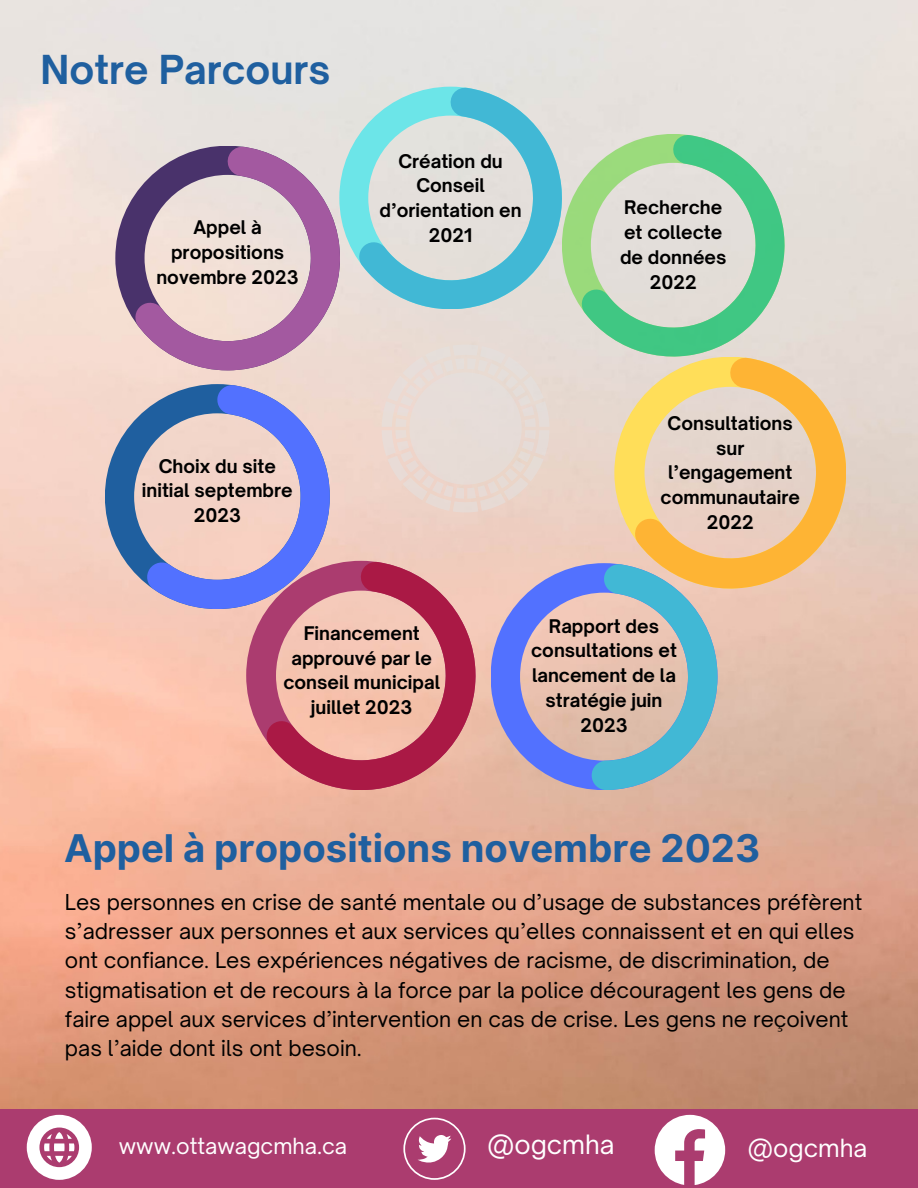
<style>
.page{position:relative;width:918px;height:1188px;background:#fff}
.page>*{position:absolute;margin:0;border:0;box-sizing:border-box;transform-origin:0 0}
.t1{font:700 38.25px "Inter";color:#1f5f9f}
.t2{font:700 38.25px "Open Sauce One";color:#1f5f9f}
.t3{font:25.5px "Open Sauce One";color:#fff}
.t4{font:24px "Open Sauce One";color:#fff}
.t5{font:21.3px "Open Sauce One";color:#fff}
.t6{font:21px/29.2px "Open Sauce One";color:#000}
.t7{font:700 18px/24.8px "Open Sauce One";color:#000;text-align:center}
</style>
<div class="page">
<img style="left:0;top:0;width:918px;height:1110px">
<div style="left:0;top:1110px;width:918px;height:78px;background:#ab3c6f"></div>
<svg style="left:27px;top:1115px;width:65px;height:65px"></svg>
<svg style="left:403px;top:1118px;width:62px;height:62px"></svg>
<svg style="left:655px;top:1115px;width:70px;height:70px"></svg>
<svg style="left:491px;top:563px;width:100px;height:227px;background:#b3a4cc"></svg>
<svg style="left:591px;top:563px;width:127px;height:227px;background:#acbbbc"></svg>
<svg style="left:562px;top:134px;width:18px;height:223px;background:#c8dcb6"></svg>
<svg style="left:580px;top:134px;width:205px;height:223px;background:#b2d7b9"></svg>
<svg style="left:246px;top:609px;width:19px;height:181px;background:#d4828e"></svg>
<svg style="left:265px;top:561px;width:211px;height:229px;background:#da8a8d"></svg>
<svg style="left:339px;top:87px;width:18px;height:222px;background:#b9e2e0"></svg>
<svg style="left:357px;top:87px;width:205px;height:222px;background:#add5da"></svg>
<svg style="left:614px;top:357px;width:19px;height:232px;background:#dfd4a2"></svg>
<svg style="left:633px;top:357px;width:213px;height:232px;background:#eccb97"></svg>
<svg style="left:115px;top:146px;width:19px;height:224px;background:#b39fae"></svg>
<svg style="left:134px;top:146px;width:206px;height:224px;background:#caabbe"></svg>
<svg style="left:105px;top:384px;width:40px;height:225px;background:#919cb2"></svg>
<svg style="left:145px;top:384px;width:185px;height:225px;background:#b6aace"></svg>
<svg style="left:382px;top:345px;width:167px;height:167px;background:#e8dad3"></svg>
<p class="t2" style="left:41px;top:46px;width:292px">Notre Parcours</p>
<p class="t7" style="left:156px;top:215px;width:144px">Appel à propositions novembre 2023</p>
<p class="t7" style="left:380px;top:148px;width:143px">Création du<br>Conseil d’orientation en<br>2021</p>
<p class="t7" style="left:620px;top:195px;width:108px">Recherche et collecte de données<br>2022</p>
<p class="t7" style="left:142px;top:453px;width:152px">Choix du site initial septembre<br>2023</p>
<p class="t7" style="left:283px;top:621px;width:158px">Financement approuvé par le conseil municipal juillet 2023</p>
<p class="t7" style="left:661px;top:411px;width:141px">Consultations sur l’engagement communautaire<br>2022</p>
<p class="t7" style="left:531px;top:613px;width:147px">Rapport des consultations et lancement de la stratégie juin<br>2023</p>
<p class="t1" style="left:64px;top:825px;width:698px">Appel à propositions novembre 2023</p>
<p class="t6" style="left:65px;top:887px;width:799px">Les personnes en crise de santé mentale ou d’usage de substances préfèrent s’adresser aux personnes et aux services qu’elles connaissent et en qui elles ont confiance. Les expériences négatives de racisme, de discrimination, de stigmatisation et de recours à la force par la police découragent les gens de faire appel aux services d’intervention en cas de crise. Les gens ne reçoivent pas l’aide dont ils ont besoin.</p>
<p class="t5" style="left:119px;top:1133px;width:230px">www.ottawagcmha.ca</p>
<p class="t3" style="left:488px;top:1128px;width:128px">@ogcmha</p>
<p class="t4" style="left:748px;top:1133px;width:121px">@ogcmha</p>
</div>
